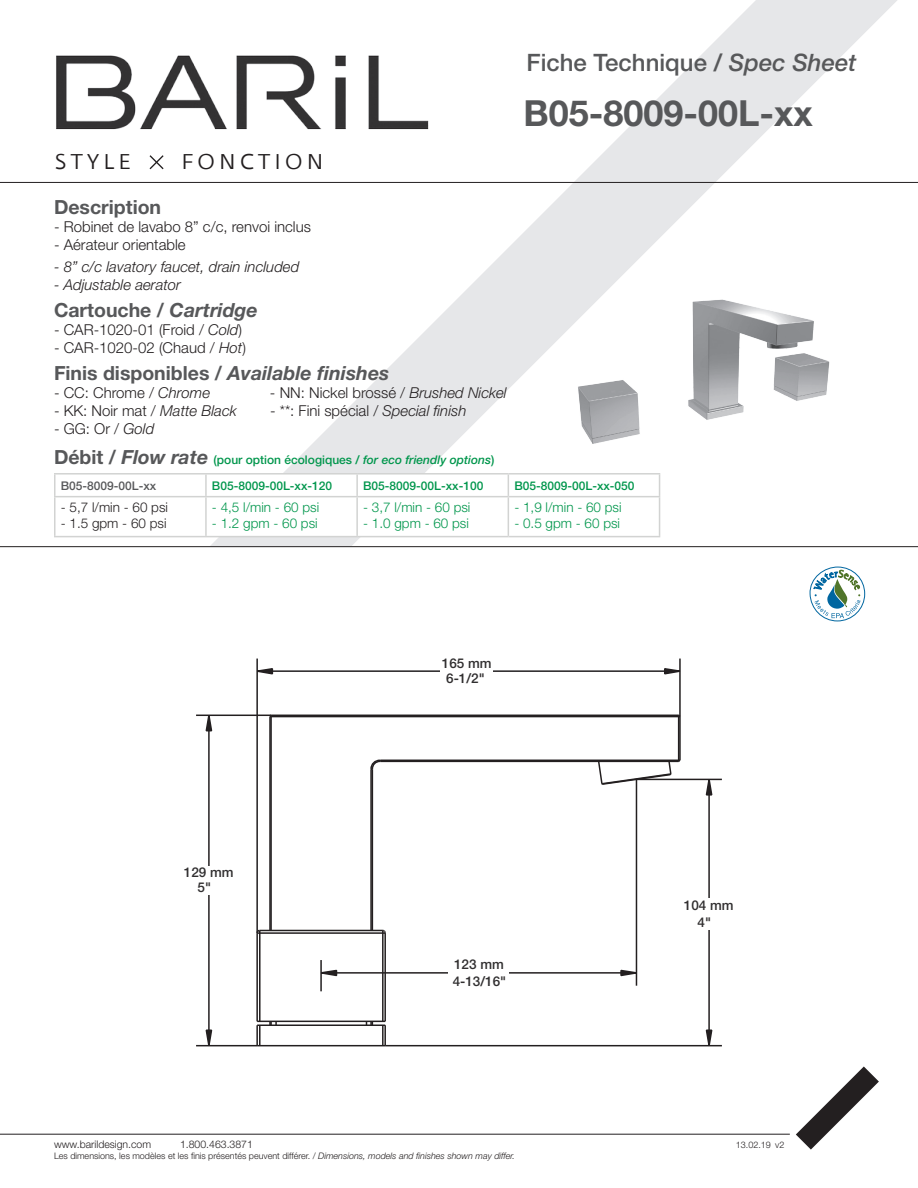
<style>
.page{position:relative;width:918px;height:1188px;background:#fff}
.page>*{position:absolute;margin:0;border:0;box-sizing:border-box;transform-origin:0 0}
.t1{font:700 36px "Helvetica Neue LT Std";color:#57585a}
.t2{font:500 24px "Helvetica Neue LT Std";color:#57585a}
.t3{font:21.3px "Fedra Sans Greek Book TF";letter-spacing:.2em;color:#231f20}
.t4{font:700 19.5px "Helvetica Neue LT Std";color:#57585a}
.t5{font:300 15px "Helvetica Neue LT Std";color:#231f20}
.t6{font:italic 300 15px "Helvetica Neue LT Std";color:#231f20}
.t7{font:300 13.5px "Helvetica Neue LT Std";color:#00964c}
.t8{font:500 13.5px/15.3px "Helvetica Neue LT Std";color:#312f30}
.t9{font:300 13.5px "Helvetica Neue LT Std";color:#231f20}
.t10{font:500 12px "Helvetica Neue LT Std";color:#00964c}
.t11{font:500 12px "Helvetica Neue LT Std";color:#57585a}
.t12{font:300 10.5px "Helvetica Neue LT Std";color:#231f20}
.t13{font:300 9px "Helvetica Neue LT Std";color:#231f20}
.s1{font-style:italic}
.s2{font-weight:700;font-size:19.5px;color:#57585a}
.s3{font-weight:700;font-style:italic;font-size:19.5px;color:#57585a}
</style>
<div class="page">
<img style="left:54px;top:55px;width:156px;height:127px">
<svg style="left:148px;top:154px;width:17px;height:17px"></svg>
<hr style="left:0;top:1134px;width:790px;height:1px;background:#231f20">
<svg style="left:796px;top:1066px;width:83px;height:84px"></svg>
<svg style="left:664px;top:668px;width:15px;height:7px"></svg>
<svg style="left:258px;top:668px;width:16px;height:7px"></svg>
<svg style="left:205px;top:1029px;width:8px;height:18px"></svg>
<svg style="left:205px;top:714px;width:8px;height:18px"></svg>
<svg style="left:705px;top:1029px;width:8px;height:18px"></svg>
<svg style="left:705px;top:778px;width:8px;height:18px"></svg>
<svg style="left:620px;top:969px;width:18px;height:8px"></svg>
<svg style="left:322px;top:969px;width:16px;height:8px"></svg>
<hr style="left:208px;top:715px;width:2px;height:331px;background:#231f20">
<hr style="left:256px;top:659px;width:2px;height:274px;background:#231f20">
<hr style="left:320px;top:960px;width:2px;height:31px;background:#231f20">
<hr style="left:196px;top:1045px;width:61px;height:1px;background:#231f20">
<hr style="left:385px;top:1045px;width:337px;height:1px;background:#231f20">
<hr style="left:321px;top:972px;width:315px;height:2px;background:#231f20">
<hr style="left:636px;top:779px;width:1px;height:207px;background:#231f20">
<hr style="left:679px;top:659px;width:2px;height:58px;background:#231f20">
<hr style="left:708px;top:779px;width:2px;height:267px;background:#231f20">
<hr style="left:636px;top:779px;width:86px;height:1px;background:#231f20">
<hr style="left:196px;top:715px;width:75px;height:1px;background:#231f20">
<hr style="left:257px;top:670px;width:423px;height:2px;background:#231f20">
<hr style="left:256px;top:933px;width:2px;height:88px;background:#231f20">
<hr style="left:256px;top:1025px;width:2px;height:21px;background:#231f20">
<hr style="left:259px;top:930px;width:2px;height:91px;background:#231f20">
<hr style="left:259px;top:1025px;width:2px;height:21px;background:#231f20">
<hr style="left:269px;top:717px;width:2px;height:213px;background:#231f20">
<hr style="left:270px;top:715px;width:2px;height:215px;background:#231f20">
<svg style="left:269px;top:1022px;width:8px;height:3px"></svg>
<hr style="left:370px;top:769px;width:2px;height:161px;background:#231f20">
<svg style="left:366px;top:1022px;width:7px;height:3px"></svg>
<hr style="left:372px;top:769px;width:1px;height:161px;background:#231f20">
<hr style="left:382px;top:930px;width:2px;height:91px;background:#231f20">
<hr style="left:382px;top:1025px;width:2px;height:21px;background:#231f20">
<hr style="left:384px;top:933px;width:2px;height:88px;background:#231f20">
<hr style="left:384px;top:1025px;width:2px;height:21px;background:#231f20">
<hr style="left:257px;top:1045px;width:128px;height:1px;background:#231f20">
<hr style="left:257px;top:1025px;width:128px;height:1px;background:#231f20">
<hr style="left:257px;top:1021px;width:128px;height:1px;background:#231f20">
<hr style="left:257px;top:932px;width:128px;height:2px;background:#231f20">
<hr style="left:260px;top:930px;width:123px;height:1px;background:#231f20">
<hr style="left:678px;top:715px;width:1px;height:46px;background:#231f20">
<hr style="left:679px;top:717px;width:2px;height:43px;background:#231f20">
<hr style="left:380px;top:761px;width:299px;height:1px;background:#231f20">
<hr style="left:380px;top:760px;width:300px;height:1px;background:#231f20">
<hr style="left:270px;top:716px;width:410px;height:1px;background:#231f20">
<hr style="left:271px;top:715px;width:408px;height:1px;background:#231f20">
<svg style="left:370px;top:759px;width:11px;height:11px"></svg>
<svg style="left:256px;top:929px;width:5px;height:5px"></svg>
<svg style="left:597px;top:758px;width:85px;height:28px"></svg>
<div style="left:441px;top:656px;width:52px;height:30px;background:#fff"></div>
<div style="left:183px;top:866px;width:52px;height:29px;background:#fff"></div>
<div style="left:449px;top:956px;width:60px;height:34px;background:#fff"></div>
<div style="left:683px;top:898px;width:53px;height:32px;background:#fff"></div>
<svg style="left:809px;top:567px;width:56px;height:54px"></svg>
<svg style="left:210px;top:0;width:688px;height:546px"></svg>
<hr style="left:0;top:182px;width:918px;height:1px;background:#231f20">
<hr style="left:0;top:546px;width:918px;height:1px;background:#231f20">
<hr style="left:54px;top:473px;width:152px;height:2px;background:#d2d3d2">
<hr style="left:54px;top:475px;width:2px;height:21px;background:#d2d3d2">
<hr style="left:206px;top:473px;width:151px;height:2px;background:#d2d3d2">
<hr style="left:357px;top:473px;width:151px;height:2px;background:#d2d3d2">
<hr style="left:508px;top:473px;width:152px;height:2px;background:#d2d3d2">
<svg style="left:55px;top:474px;width:605px;height:62px"></svg>
<hr style="left:54px;top:496px;width:152px;height:1px;background:#d2d3d2">
<hr style="left:54px;top:497px;width:2px;height:39px;background:#d2d3d2">
<hr style="left:206px;top:496px;width:151px;height:1px;background:#d2d3d2">
<hr style="left:205px;top:497px;width:2px;height:39px;background:#d2d3d2">
<hr style="left:357px;top:496px;width:151px;height:1px;background:#d2d3d2">
<hr style="left:356px;top:497px;width:2px;height:39px;background:#d2d3d2">
<hr style="left:508px;top:496px;width:152px;height:1px;background:#d2d3d2">
<hr style="left:508px;top:497px;width:1px;height:39px;background:#d2d3d2">
<hr style="left:659px;top:497px;width:1px;height:39px;background:#d2d3d2">
<hr style="left:54px;top:536px;width:152px;height:1px;background:#d2d3d2">
<hr style="left:206px;top:536px;width:151px;height:1px;background:#d2d3d2">
<hr style="left:357px;top:536px;width:151px;height:1px;background:#d2d3d2">
<hr style="left:508px;top:536px;width:152px;height:1px;background:#d2d3d2">
<h3 class="t3" style="left:55px;top:151px;width:77px">STYLE</h3>
<h3 class="t3" style="left:181px;top:151px;width:144px">FONCTION</h3>
<p class="t2" style="left:526px;top:48px;width:331px">Fiche Technique / <span class="s1">Spec Sheet</span></p>
<p class="t1" style="left:524px;top:91px;width:291px">B05-8009-00L-xx</p>
<p class="t4" style="left:54px;top:195px;width:109px">Description</p>
<p class="t5" style="left:54px;top:217px;width:259px">- Robinet de lavabo 8” c/c, renvoi inclus</p>
<p class="t5" style="left:54px;top:235px;width:133px">- Aérateur orientable</p>
<p class="t6" style="left:54px;top:258px;width:247px">- 8” c/c lavatory faucet, drain included</p>
<p class="t6" style="left:54px;top:276px;width:128px">- Adjustable aerator</p>
<p class="t4" style="left:54px;top:298px;width:205px">Cartouche / <span class="s1">Cartridge</span></p>
<p class="t5" style="left:54px;top:321px;width:190px">- CAR-1020-01 (Froid / <span class="s1">Cold</span>)</p>
<p class="t5" style="left:54px;top:339px;width:194px">- CAR-1020-02 (Chaud / <span class="s1">Hot</span>)</p>
<p class="t4" style="left:54px;top:361px;width:337px">Finis disponibles / <span class="s1">Available finishes</span></p>
<p class="t5" style="left:54px;top:384px;width:158px">- CC: Chrome / <span class="s1">Chrome</span></p>
<p class="t5" style="left:270px;top:384px;width:238px">- NN: Nickel brossé / <span class="s1">Brushed Nickel</span></p>
<p class="t5" style="left:54px;top:402px;width:184px">- KK: Noir mat / <span class="s1">Matte Black</span></p>
<p class="t5" style="left:270px;top:402px;width:198px">- **: Fini spécial / <span class="s1">Special finish</span></p>
<p class="t5" style="left:54px;top:420px;width:102px">- GG: Or / <span class="s1">Gold</span></p>
<p class="t10" style="left:54px;top:453px;width:442px"><span class="s2">Débit /</span> <span class="s3">Flow rate</span> (pour option écologiques / <span class="s1">for eco friendly options</span>)</p>
<p class="t11" style="left:61px;top:478px;width:97px">B05-8009-00L-xx</p>
<p class="t10" style="left:212px;top:478px;width:122px">B05-8009-00L-xx-120</p>
<p class="t10" style="left:363px;top:478px;width:122px">B05-8009-00L-xx-100</p>
<p class="t10" style="left:514px;top:478px;width:122px">B05-8009-00L-xx-050</p>
<p class="t9" style="left:61px;top:499px;width:109px">- 5,7 l/min - 60 psi</p>
<p class="t9" style="left:61px;top:515px;width:107px">- 1.5 gpm - 60 psi</p>
<p class="t7" style="left:212px;top:499px;width:109px">- 4,5 l/min - 60 psi</p>
<p class="t7" style="left:212px;top:515px;width:107px">- 1.2 gpm - 60 psi</p>
<p class="t7" style="left:363px;top:499px;width:109px">- 3,7 l/min - 60 psi</p>
<p class="t7" style="left:363px;top:515px;width:107px">- 1.0 gpm - 60 psi</p>
<p class="t7" style="left:514px;top:499px;width:109px">- 1,9 l/min - 60 psi</p>
<p class="t7" style="left:514px;top:515px;width:107px">- 0.5 gpm - 60 psi</p>
<p class="t8" style="left:198px;top:865px;width:38px;text-indent:-14px">129 mm<br>5"</p>
<p class="t8" style="left:442px;top:655px;width:51px;text-align:center">165 mm<br>6-1/2"</p>
<p class="t8" style="left:453px;top:956px;width:55px;line-height:16.8px">123 mm<br>4-13/16"</p>
<p class="t8" style="left:698px;top:897px;width:38px;line-height:16.8px;text-indent:-14px">104 mm<br>4"</p>
<p class="t12" style="left:54px;top:1138px;width:99px">www.barildesign.com</p>
<p class="t12" style="left:180px;top:1138px;width:74px">1.800.463.3871</p>
<p class="t13" style="left:736px;top:1139px;width:37px">13.02.19</p>
<p class="t13" style="left:54px;top:1150px;width:463px">Les dimensions, les modèles et les finis présentés peuvent différer. / <span class="s1">Dimensions, models and finishes shown may differ.</span></p>
<p class="t13" style="left:775px;top:1140px;width:11px">v2</p>
</div>
